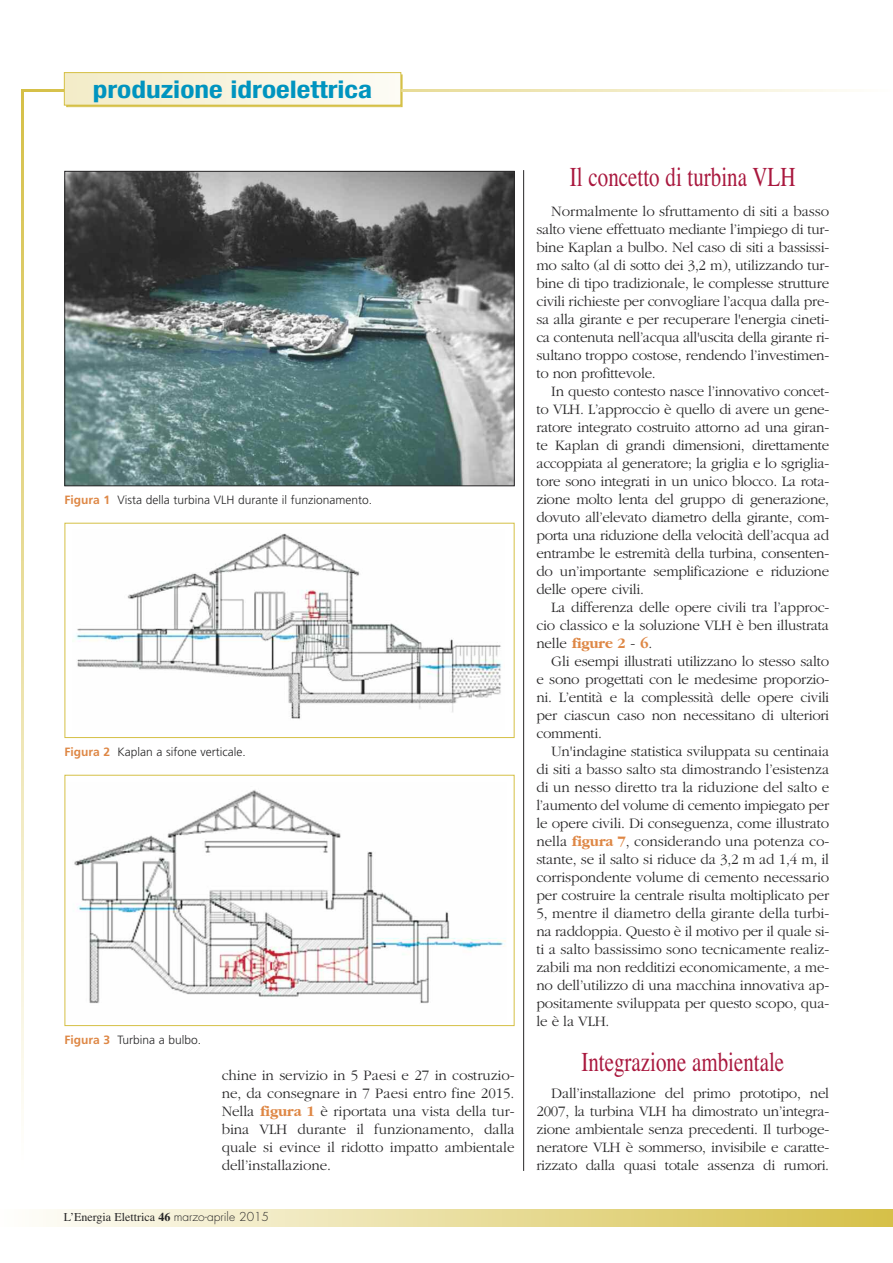
<style>
.page{position:relative;width:893px;height:1263px;background:#fff}
.page>*{position:absolute;margin:0;border:0;box-sizing:border-box;transform-origin:0 0}
.t1{font:27.3px "Times";color:#a9183e;scale:.77 1}
.t2{font:700 condensed 24.3px "Helvetica Neue";color:#0094bf;scale:1.21 1}
.t3{font:300 15px/18px "Garamond";letter-spacing:-.015em;color:#272627;text-align:justify}
.t4{font:300 12px "Frutiger";color:#272627}
.t5{font:12px "Times";color:#272627}
.s1{font-weight:700;color:#de8745}
.s2{font-weight:700}
.s3{font-family:"Futura";font-weight:300}
</style>
<div class="page">
<hr style="left:523px;top:170px;width:1px;height:1001px;background:#272627">
<div style="left:0;top:1209px;width:893px;height:17px;background:linear-gradient(to right,#fffefd,#d6c048)"></div>
<div style="left:66px;top:75px;width:336px;height:32px;border:1px solid #d5c046"></div>
<svg style="left:21px;top:92px;width:2px;height:1017px;background:#e9dd9d"></svg>
<svg style="left:21px;top:89px;width:829px;height:3px"></svg>
<div style="left:65px;top:73px;width:335px;height:32px;background:linear-gradient(to right,#f3ecc8,#fdfcf5)"></div>
<div style="left:64px;top:72px;width:337px;height:34px;border:1px solid #d5c046"></div>
<img style="left:67px;top:173px;width:445px;height:311px">
<div style="left:65px;top:171px;width:449px;height:315px;border:1px solid #272627"></div>
<img style="left:75px;top:533px;width:427px;height:186px">
<div style="left:65px;top:523px;width:449px;height:215px;border:1px solid #d5c046"></div>
<img style="left:74px;top:790px;width:432px;height:213px">
<div style="left:65px;top:775px;width:449px;height:251px;border:1px solid #d5c046"></div>
<h2 class="t2" style="left:93px;top:81px;width:232px">produzione idroelettrica</h2>
<p class="t4" style="left:65px;top:495px;width:309px"><span class="s1">Figura 1</span> Vista della turbina VLH durante il funzionamento.</p>
<p class="t4" style="left:65px;top:747px;width:183px"><span class="s1">Figura 2</span> Kaplan a sifone verticale.</p>
<p class="t4" style="left:65px;top:1035px;width:138px"><span class="s1">Figura 3</span> Turbina a bulbo.</p>
<p class="t3" style="left:222px;top:1066px;width:294px">chine in servizio in 5 Paesi e 27 in costruzio&shy;ne, da consegnare in 7 Paesi entro fine 2015.<br>Nella <span class="s1">figura 1</span> è riportata una vista della tur&shy;bina VLH durante il funzionamento, dalla quale si evince il ridotto impatto ambientale dell’installazione.</p>
<p class="t5" style="left:64px;top:1210px;width:207px">L’Energia Elettrica <span class="s2">46</span> <span class="s3">marzo-aprile 2015</span></p>
<h1 class="t1" style="left:570px;top:161px;width:295px">Il concetto di turbina VLH</h1>
<p class="t3" style="left:536px;top:202px;width:294px;text-indent:15px">Normalmente lo sfruttamento di siti a basso salto viene effettuato mediante l’impiego di tur&shy;bine Kaplan a bulbo. Nel caso di siti a bassissi&shy;mo salto (al di sotto dei 3,2 m), utilizzando tur&shy;bine di tipo tradizionale, le complesse strutture civili richieste per convogliare l’acqua dalla pre&shy;sa alla girante e per recuperare l'energia cineti&shy;ca contenuta nell’acqua all'uscita della girante ri&shy;sultano troppo costose, rendendo l’investimen&shy;to non profittevole.</p>
<p class="t3" style="left:536px;top:382px;width:294px;text-indent:15px">In questo contesto nasce l’innovativo concet&shy;to VLH. L’approccio è quello di avere un gene&shy;ratore integrato costruito attorno ad una giran&shy;te Kaplan di grandi dimensioni, direttamente accoppiata al generatore; la griglia e lo sgriglia&shy;tore sono integrati in un unico blocco. La rota&shy;zione molto lenta del gruppo di generazione, dovuto all’elevato diametro della girante, com&shy;porta una riduzione della velocità dell’acqua ad entrambe le estremità della turbina, consenten&shy;do un’importante semplificazione e riduzione delle opere civili.</p>
<p class="t3" style="left:536px;top:598px;width:294px;text-indent:15px">La differenza delle opere civili tra l’approc&shy;cio classico e la soluzione VLH è ben illustrata nelle <span class="s1">figure 2</span> - <span class="s1">6</span>.</p>
<p class="t3" style="left:536px;top:652px;width:294px;text-indent:15px">Gli esempi illustrati utilizzano lo stesso salto e sono progettati con le medesime proporzio&shy;ni. L’entità e la complessità delle opere civili per ciascun caso non necessitano di ulteriori commenti.</p>
<p class="t3" style="left:536px;top:742px;width:294px;text-indent:15px">Un'indagine statistica sviluppata su centinaia di siti a basso salto sta dimostrando l’esistenza di un nesso diretto tra la riduzione del salto e l’aumento del volume di cemento impiegato per le opere civili. Di conseguenza, come illustrato nella <span class="s1">figura 7</span>, considerando una potenza co&shy;stante, se il salto si riduce da 3,2 m ad 1,4 m, il corrispondente volume di cemento necessario per costruire la centrale risulta moltiplicato per 5, mentre il diametro della girante della turbi&shy;na raddoppia. Questo è il motivo per il quale si&shy;ti a salto bassissimo sono tecnicamente realiz&shy;zabili ma non redditizi economicamente, a me&shy;no dell’utilizzo di una macchina innovativa ap&shy;positamente sviluppata per questo scopo, qua&shy;le è la VLH.</p>
<h1 class="t1" style="left:581px;top:1046px;width:265px">Integrazione ambientale</h1>
<p class="t3" style="left:536px;top:1084px;width:294px;text-indent:15px">Dall’installazione del primo prototipo, nel 2007, la turbina VLH ha dimostrato un’integra&shy;zione ambientale senza precedenti. Il turboge&shy;neratore VLH è sommerso, invisibile e caratte&shy;rizzato dalla quasi totale assenza di rumori.</p>
</div>
